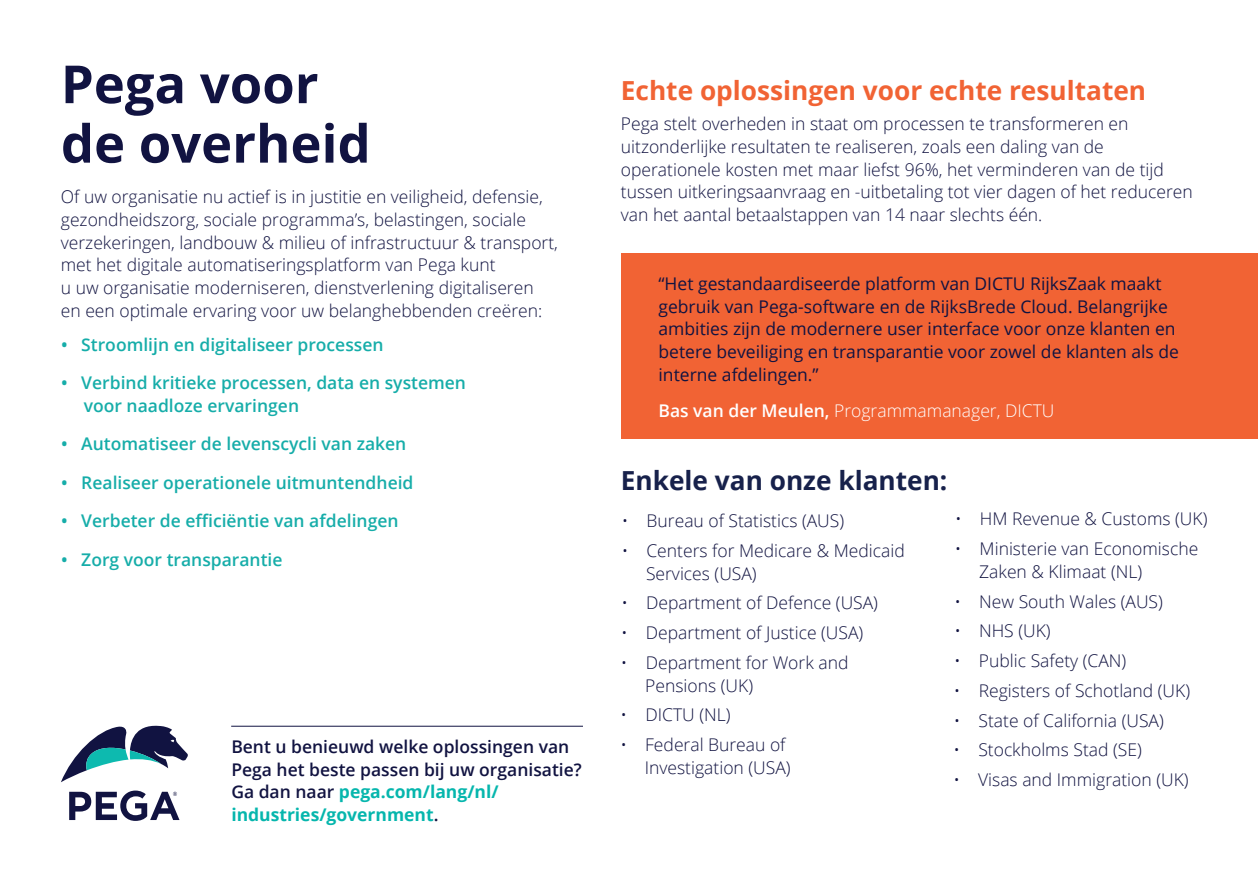
<style>
.page{position:relative;width:1260px;height:882px;background:#fff}
.page>*{position:absolute;margin:0;border:0;box-sizing:border-box;transform-origin:0 0}
.t1{font:700 52.5px/59.5px "Open Sans";color:#111341}
.t2{font:700 26.25px "Open Sans";color:#f16334}
.t3{font:700 26.25px "Open Sans";color:#17214b}
.t4{font:300 17.5px/22.8px "Open Sans";color:#111341}
.t5{font:17.5px/22.8px "Open Sans";color:#111341}
.t6{font:600 17.5px/22.8px "Open Sans";color:#16ada9}
.t7{font:600 17.5px/22.8px "Open Sans";color:#111341}
.t8{font:300 17.5px "Open Sans";color:#fff}
.s1{font-weight:700;color:#06b6ad}
.s2{font-weight:600}
</style>
<div class="page">
<div style="left:621px;top:253px;width:637px;height:185px;background:#f16334"></div>
<svg style="left:61px;top:725px;width:127px;height:57px"></svg>
<svg style="left:69px;top:791px;width:111px;height:30px"></svg>
<hr style="left:231px;top:726px;width:352px;height:1px;background:#111341">
<h1 class="t1" style="left:61px;top:53px;width:311px">Pega voor de overheid</h1>
<p class="t4" style="left:61px;top:185px;width:499px">Of uw organisatie nu actief is in justitie en veiligheid, defensie, gezondheidszorg, sociale programma’s, belastingen, sociale verzekeringen, landbouw &amp; milieu of infrastructuur &amp; transport, met het digitale automatiseringsplatform van Pega kunt<br>u uw organisatie moderniseren, dienstverlening digitaliseren<br>en een optimale ervaring voor uw belanghebbenden creëren:</p>
<p class="t6" style="left:61px;top:333px;width:324px">• Stroomlijn en digitaliseer processen</p>
<p class="t6" style="left:84px;top:371px;width:384px;text-indent:-23px">• Verbind kritieke processen, data en systemen voor naadloze ervaringen</p>
<p class="t6" style="left:61px;top:432px;width:347px">• Automatiseer de levenscycli van zaken</p>
<p class="t6" style="left:61px;top:471px;width:354px">• Realiseer operationele uitmuntendheid</p>
<p class="t6" style="left:61px;top:509px;width:339px">• Verbeter de efficiëntie van afdelingen</p>
<p class="t6" style="left:61px;top:548px;width:223px">• Zorg voor transparantie</p>
<p class="t7" style="left:231px;top:735px;width:352px">Bent u benieuwd welke oplossingen van Pega het beste passen bij uw organisatie?<br>Ga dan naar <span class="s1">pega.com/lang/nl/ industries/government</span>.</p>
<h2 class="t2" style="left:621px;top:72px;width:527px">Echte oplossingen voor echte resultaten</h2>
<p class="t4" style="left:621px;top:112px;width:573px">Pega stelt overheden in staat om processen te transformeren en uitzonderlijke resultaten te realiseren, zoals een daling van de operationele kosten met maar liefst 96%, het verminderen van de tijd tussen uitkeringsaanvraag en -uitbetaling tot vier dagen of het reduceren van het aantal betaalstappen van 14 naar slechts één.</p>
<p class="t5" style="left:659px;top:272px;width:522px">“Het gestandaardiseerde platform van DICTU RijksZaak maakt gebruik van Pega-software en de RijksBrede Cloud. Belangrijke ambities zijn de modernere user interface voor onze klanten en betere beveiliging en transparantie voor zowel de klanten als de interne afdelingen.”</p>
<p class="t8" style="left:659px;top:399px;width:397px"><span class="s2">Bas van der Meulen,</span> Programmamanager, DICTU</p>
<h2 class="t3" style="left:621px;top:462px;width:328px">Enkele van onze klanten:</h2>
<p class="t4" style="left:622px;top:509px;width:224px">• Bureau of Statistics (AUS)</p>
<p class="t4" style="left:646px;top:539px;width:260px;text-indent:-24px">• Centers for Medicare &amp; Medicaid<br>Services (USA)</p>
<p class="t4" style="left:621px;top:591px;width:258px">• Department of Defence (USA)</p>
<p class="t4" style="left:621px;top:621px;width:244px">• Department of Justice (USA)</p>
<p class="t4" style="left:645px;top:651px;width:205px;text-indent:-24px">• Department for Work and<br>Pensions (UK)</p>
<p class="t4" style="left:621px;top:703px;width:111px">• DICTU (NL)</p>
<p class="t4" style="left:620px;top:733px;width:172px;text-align:right">• Federal Bureau of<br>Investigation (USA)</p>
<p class="t4" style="left:955px;top:507px;width:254px">• HM Revenue &amp; Customs (UK)</p>
<p class="t4" style="left:979px;top:537px;width:221px;text-indent:-24px">• Ministerie van Economische<br>Zaken &amp; Klimaat (NL)</p>
<p class="t4" style="left:955px;top:589px;width:210px">• New South Wales (AUS)</p>
<p class="t4" style="left:954px;top:619px;width:98px">• NHS (UK)</p>
<p class="t4" style="left:954px;top:649px;width:174px">• Public Safety (CAN)</p>
<p class="t4" style="left:954px;top:679px;width:238px">• Registers of Schotland (UK)</p>
<p class="t4" style="left:954px;top:708px;width:212px">• State of California (USA)</p>
<p class="t4" style="left:954px;top:738px;width:190px">• Stockholms Stad (SE)</p>
<p class="t4" style="left:953px;top:768px;width:237px">• Visas and Immigration (UK)</p>
</div>
